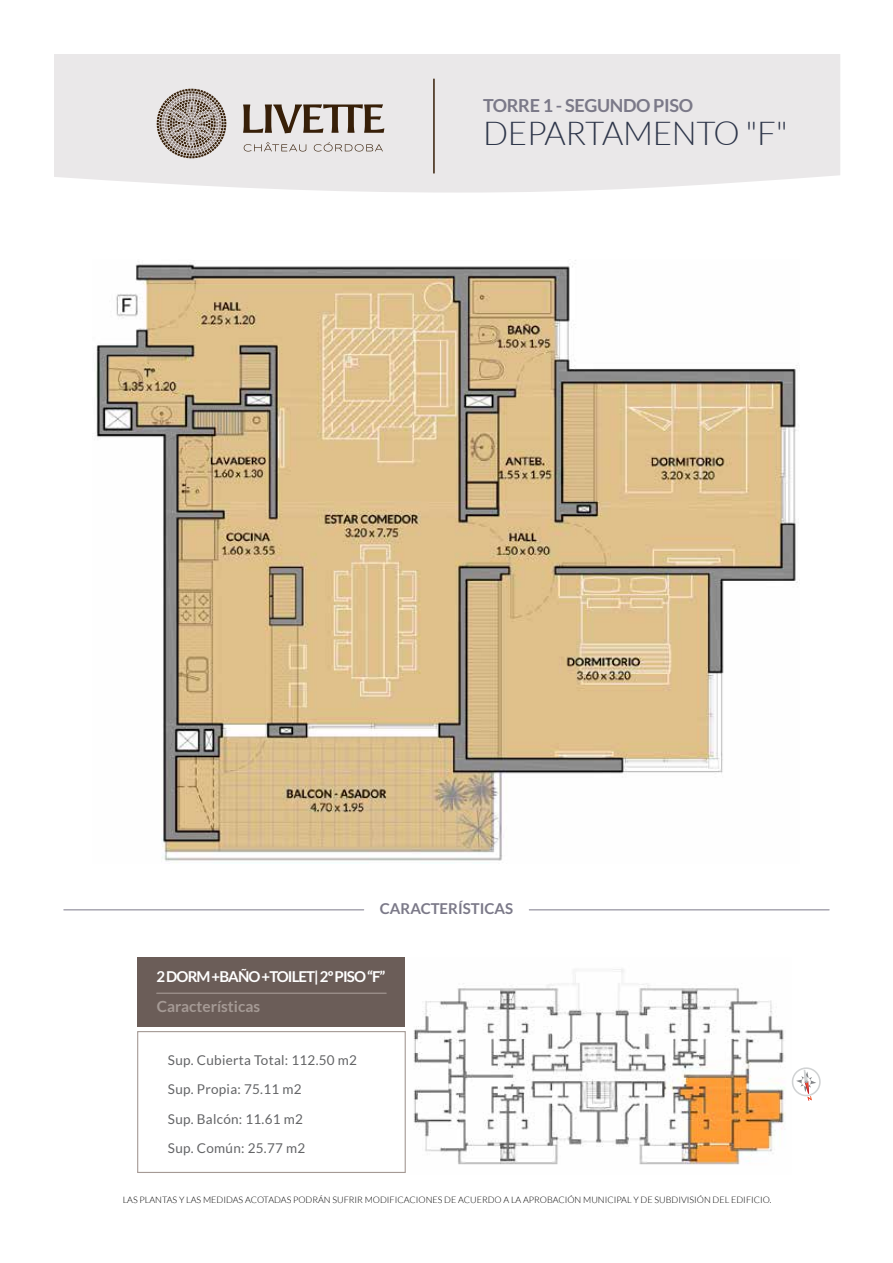
<style>
.page{position:relative;width:893px;height:1263px;background:#fff}
.page>*{position:absolute;margin:0;border:0;box-sizing:border-box;transform-origin:0 0}
.t1{font:300 33px "Lato";letter-spacing:-.01em;color:#2e364a}
.t2{font:700 18px "Lato";letter-spacing:-.02em;color:#7b7988}
.t3{font:700 15.45px "Lato";color:#a59a95}
.t4{font:700 15px "Lato";letter-spacing:-.06em;color:#fff}
.t5{font:700 15px "Lato";color:#7b7988}
.t6{font:13.5px/29.5px "Lato";letter-spacing:.02em;color:#636466}
.t7{font:300 9px "Lato";color:#000}
</style>
<div class="page">
<img style="left:413px;top:969px;width:373px;height:196px">
<div style="left:54px;top:54px;width:786px;height:139px;background:#eae8e9"></div>
<hr style="left:433px;top:78px;width:2px;height:96px;background:#371f08">
<svg style="left:243px;top:104px;width:141px;height:29px"></svg>
<svg style="left:157px;top:89px;width:69px;height:69px"></svg>
<svg style="left:244px;top:142px;width:62px;height:9px"></svg>
<svg style="left:314px;top:142px;width:69px;height:9px"></svg>
<svg style="left:791px;top:1067px;width:30px;height:34px"></svg>
<hr style="left:64px;top:909px;width:300px;height:1px;background:#7b7988">
<hr style="left:529px;top:909px;width:300px;height:1px;background:#7b7988">
<div style="left:137px;top:1031px;width:269px;height:142px;border:1px solid #a59a95"></div>
<div style="left:138px;top:958px;width:267px;height:69px;background:#6b5d58"></div>
<hr style="left:157px;top:993px;width:229px;height:1px;background:#a59a95">
<img style="left:96px;top:260px;width:702px;height:603px">
<h2 class="t2" style="left:483px;top:95px;width:211px">TORRE -1 SEGUNDO PISO</h2>
<h1 class="t1" style="left:483px;top:116px;width:306px">DEPARTAMENTO "F"</h1>
<h3 class="t5" style="left:380px;top:900px;width:135px">CARACTERÍSTICAS</h3>
<h3 class="t4" style="left:156px;top:968px;width:230px">2DORM+BAÑO+TOILET º2| P I S O “F“</h3>
<h3 class="t3" style="left:157px;top:998px;width:105px">Características</h3>
<h3 class="t6" style="left:168px;top:1045px;width:191px">Sup. Cubierta Total: 112.50 m2<br>Sup. Propia: 75.11 m2<br>Sup. Balcón: 11.61 m2<br>Sup. Común: 25.77 m2</h3>
<p class="t7" style="left:123px;top:1195px;width:650px">LAS PLANTAS Y LAS MEDIDAS ACOTADAS PODRÁN SUFRIR MODIFICACIONES DE ACUERDO A LA APROBACIÓN MUNICIPAL Y DE SUBDIVISIÓN DEL EDIFICIO.</p>
</div>
